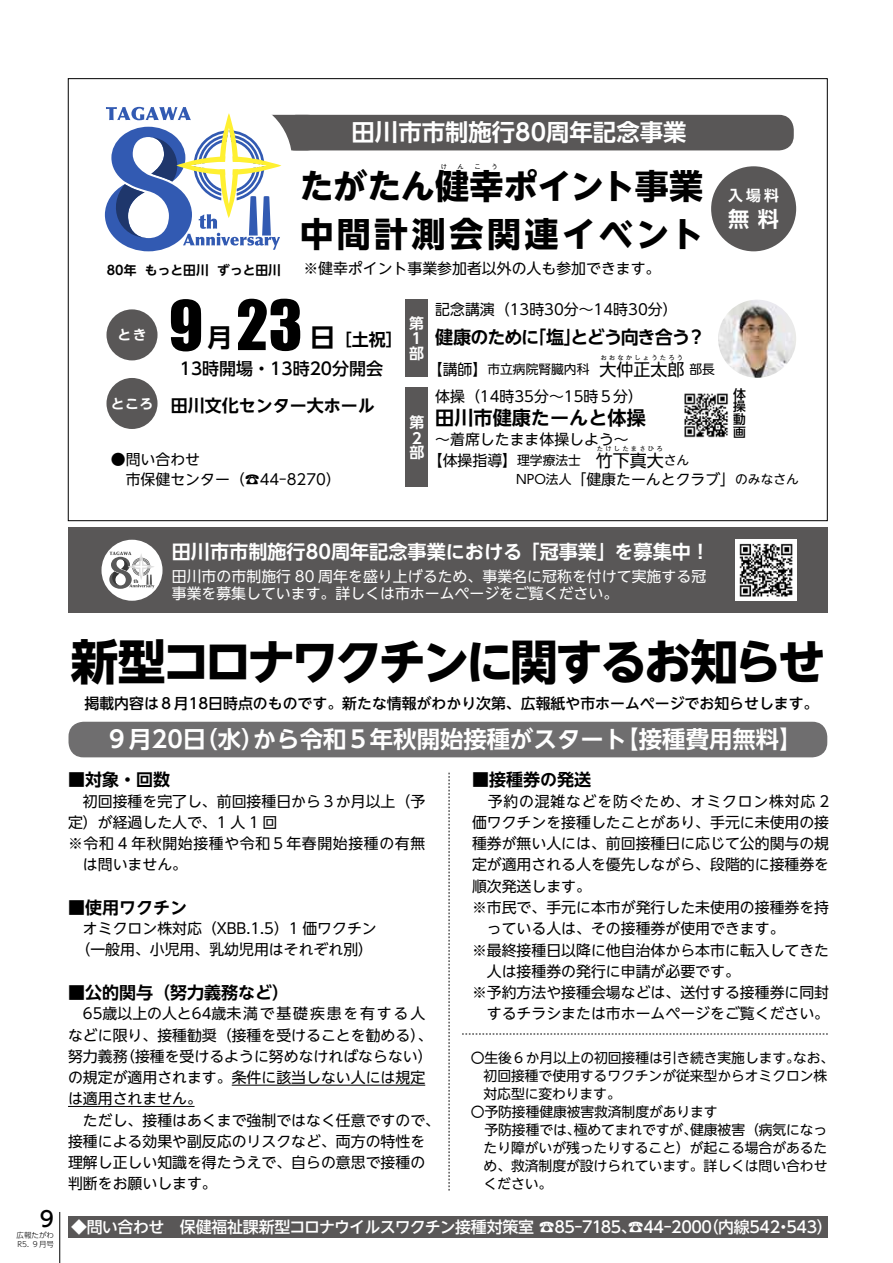
<style>
.page{position:relative;width:893px;height:1263px;background:#fff}
.page>*{position:absolute;margin:0;border:0;box-sizing:border-box;transform-origin:0 0}
.t1{font:700 47.85px "UD Shin Go NT Pro";letter-spacing:-.08em;color:#000}
.t2{font:700 34.05px "UD Shin Go NT Pro";letter-spacing:.01em;color:#000}
.t3{font:700 34.05px "UD Shin Go NT Pro";letter-spacing:.1em;color:#000}
.t4{font:700 25.5px "UD Shin Go NT Pro De";color:#000}
.t5{font:700 23.4px "UD Shin Go NT Pro De";color:#fff}
.t6{font:700 21.3px "UD Shin Go NT Pro De";color:#fff}
.t7{font:500 21.3px "UD Shin Go NT Pro";color:#000}
.t8{font:700 19.2px "UD Shin Go NT Pro De";color:#fff}
.t9{font:700 19.2px "UD Shin Go NT Pro De";color:#000}
.t10{font:700 18px "UD Shin Go NT Pro De";letter-spacing:-.05em;color:#000}
.t11{font:700 16.95px "UD Shin Go NT Pro De";color:#000}
.t12{font:500 16.95px "UD Shin Go NT Pro";color:#000}
.t13{font:16.95px "UD Shin Go NT Pro";color:#000}
.t14{font:500 15.9px "UD Shin Go NT Pro";letter-spacing:-.03em;color:#fff}
.t15{font:14.85px/21.3px "UD Shin Go NT Pro";color:#000}
.t16{font:14.85px/17px "UD Shin Go NT Pro";letter-spacing:.005em;color:#fff}
.t17{font:500 14.85px "UD Shin Go NT Pro";color:#000}
.t18{font:14.85px "UD Shin Go NT Pro";letter-spacing:.06em;color:#000}
.t19{font:14.85px "UD Shin Go NT Pro";letter-spacing:.04em;color:#000}
.t20{font:14.85px "UD Shin Go NT Pro";letter-spacing:.055em;color:#000}
.t21{font:700 14.85px "UD Shin Go NT Pro De";color:#fff}
.t22{font:13.8px/18.1px "UD Shin Go NT Pro";letter-spacing:-.01em;color:#000}
.t23{font:700 13.8px "UD Shin Go NT Pro De";color:#fff}
.t24{font:12.75px "UD Shin Go NT Pro";color:#000}
.t25{font:700 12.75px "UD Shin Go NT Pro De";color:#000}
.t26{font:500 12.75px/12.8px "UD Shin Go NT Pro";color:#000;text-align:justify}
.t27{font:300 7.5px/8.6px "UD Shin Go Pro";color:#000}
.t28{font:6.45px "UD Shin Go NT Pro";letter-spacing:.335em;color:#000}
.t29{font:700 6.45px "UD Shin Go NT Pro";color:#000}
.s1{font-size:16.95px}
</style>
<div class="page">
<div style="left:69px;top:722px;width:758px;height:35px;background:#6f6e6f;border-radius:15px"></div>
<svg style="left:449px;top:773px;width:1px;height:418px"></svg>
<svg style="left:462px;top:1034px;width:366px;height:1px"></svg>
<svg style="left:68px;top:78px;width:760px;height:443px"></svg>
<div style="left:281px;top:115px;width:513px;height:35px;background:#595757;border-radius:15px"></div>
<div style="left:241px;top:115px;width:81px;height:35px;background:#595757;border-radius:15px"></div>
<div style="left:164px;top:98px;width:128px;height:127px;background:#fff;border-radius:50%"></div>
<svg style="left:105px;top:107px;width:176px;height:144px"></svg>
<div style="left:711px;top:166px;width:85px;height:85px;background:#595757;border-radius:50%"></div>
<div style="left:106px;top:309px;width:52px;height:51px;background:#595757;border-radius:50%"></div>
<div style="left:106px;top:378px;width:52px;height:51px;background:#595757;border-radius:50%"></div>
<svg style="left:171px;top:299px;width:30px;height:52px"></svg>
<svg style="left:238px;top:299px;width:62px;height:52px"></svg>
<div style="left:405px;top:300px;width:23px;height:77px;background:#595757"></div>
<div style="left:405px;top:387px;width:23px;height:100px;background:#595757"></div>
<img style="left:718px;top:300px;width:78px;height:78px;border-radius:39px">
<img style="left:680px;top:389px;width:51px;height:51px">
<div style="left:68px;top:528px;width:760px;height:85px;background:#595757"></div>
<div style="left:101px;top:540px;width:62px;height:61px;background:#fff;border-radius:50%"></div>
<svg style="left:109px;top:552px;width:46px;height:37px"></svg>
<img style="left:735px;top:540px;width:61px;height:61px">
<div style="left:68px;top:1216px;width:759px;height:21px;background:#595757"></div>
<hr style="left:232px;top:1085px;width:193px;height:1px;background:#000">
<hr style="left:68px;top:1106px;width:127px;height:1px;background:#000">
<hr style="left:59px;top:1212px;width:1px;height:51px;background:#000">
<p class="t25" style="left:107px;top:259px;width:31px">80年</p>
<p class="t25" style="left:145px;top:259px;width:65px">もっと田川</p>
<p class="t25" style="left:217px;top:259px;width:65px">ずっと田川</p>
<h3 class="t5" style="left:352px;top:114px;width:336px">田川市市制施行80周年記念事業</h3>
<h2 class="t2" style="left:300px;top:159px;width:405px">たがたん健幸ポイント事業</h2>
<p class="t29" style="left:441px;top:161px;width:8px">け</p>
<p class="t29" style="left:458px;top:161px;width:8px">ん</p>
<p class="t29" style="left:475px;top:161px;width:8px">こ</p>
<p class="t29" style="left:491px;top:161px;width:8px">う</p>
<h2 class="t3" style="left:300px;top:206px;width:406px">中間計測会関連イベント</h2>
<p class="t15" style="left:303px;top:257px;width:359px">※健幸ポイント事業参加者以外の人も参加できます。</p>
<p class="t21" style="left:728px;top:183px;width:53px">入場料</p>
<h3 class="t6" style="left:728px;top:202px;width:53px">無料</h3>
<p class="t23" style="left:117px;top:324px;width:31px">とき</p>
<p class="t23" style="left:111px;top:392px;width:44px">ところ</p>
<h3 class="t4" style="left:310px;top:316px;width:27px">日</h3>
<h3 class="t4" style="left:207px;top:317px;width:27px">月</h3>
<p class="t12" style="left:180px;top:355px;width:205px">13時開場・13時20分開会</p>
<p class="t11" style="left:171px;top:392px;width:206px">田川文化センター大ホール</p>
<p class="t11" style="left:335px;top:326px;width:70px">［土祝[</p>
<p class="t15" style="left:111px;top:449px;width:232px;line-height:20.2px">●問い合わせ<br>　市保健センター)☎44-8270(</p>
<p class="t21" style="left:409px;top:312px;width:16px">第</p>
<p class="t21" style="left:409px;top:327px;width:10px">１</p>
<p class="t21" style="left:409px;top:341px;width:16px">部</p>
<p class="t21" style="left:409px;top:411px;width:16px">第</p>
<p class="t21" style="left:409px;top:426px;width:13px">２</p>
<p class="t21" style="left:409px;top:440px;width:16px">部</p>
<p class="t15" style="left:435px;top:298px;width:244px">記念講演（13時30分～14時30分(</p>
<p class="t10" style="left:528px;top:323px;width:179px">「塩とどう向き合う?</p>
<p class="t10" style="left:435px;top:323px;width:106px">健康のために</p>
<p class="t10" style="left:564px;top:323px;width:20px">」</p>
<p class="t15" style="left:428px;top:358px;width:61px">【講師】</p>
<p class="t24" style="left:487px;top:359px;width:104px">市立病院腎臓内科</p>
<p class="t28" style="left:600px;top:352px;width:84px">おおなかしょうたろう</p>
<p class="t13" style="left:599px;top:355px;width:87px">大仲正太郎</p>
<p class="t24" style="left:689px;top:359px;width:27px">部長</p>
<p class="t15" style="left:435px;top:385px;width:209px">体操（14時35分～15時５分(</p>
<p class="t9" style="left:435px;top:402px;width:212px">田川市健康たーんと体操</p>
<p class="t15" style="left:435px;top:428px;width:195px">～着席したまま体操しよう~</p>
<p class="t28" style="left:597px;top:443px;width:67px">たけしたまさひろ</p>
<p class="t24" style="left:647px;top:450px;width:44px"><span class="s1">大</span>さん</p>
<p class="t13" style="left:596px;top:447px;width:53px">竹下真</p>
<p class="t15" style="left:428px;top:449px;width:91px">【体操指導】</p>
<p class="t24" style="left:517px;top:450px;width:65px">理学療法士</p>
<p class="t15" style="left:571px;top:468px;width:165px">「健康たーんとクラブ」</p>
<p class="t26" style="left:733px;top:387px;width:14px">体操動画</p>
<p class="t24" style="left:735px;top:469px;width:65px">のみなさん</p>
<p class="t8" style="left:172px;top:536px;width:540px">田川市市制施行80周年記念事業における「冠事業」を募集中!</p>
<p class="t16" style="left:172px;top:567px;width:536px">田川市の市制施行 80 周年を盛り上げるため、事業名に冠称を付けて実施する冠事業を募集しています。詳しくは市ホームページをご覧ください。</p>
<h3 class="t7" style="left:40px;top:1202px;width:16px">9</h3>
<p class="t27" style="left:17px;top:1231px;width:39px">広報たがわ<br>R5. ９月号</p>
<h1 class="t1" style="left:71px;top:623px;width:756px">新型コロナワクチンに関するお知らせ</h1>
<p class="t17" style="left:84px;top:691px;width:735px">掲載内容は８月18日時点のものです。新たな情報がわかり次第、広報紙や市ホームページでお知らせします。</p>
<h3 class="t5" style="left:253px;top:720px;width:376px">から令和５年秋開始接種がスタート</h3>
<h3 class="t5" style="left:615px;top:720px;width:189px">【接種費用無料【</h3>
<h3 class="t5" style="left:105px;top:720px;width:161px">９月20 （日水）</h3>
<p class="t11" style="left:68px;top:766px;width:104px">■対象・回数</p>
<p class="t15" style="left:68px;top:790px;width:359px">　初回接種を完了し、前回接種日から３か月以上（予</p>
<p class="t15" style="left:68px;top:811px;width:211px">定）が経過した人で、1 人 1 回</p>
<p class="t19" style="left:68px;top:831px;width:359px">※令和 4 年秋開始接種や令和５年春開始接種の有無</p>
<p class="t15" style="left:83px;top:854px;width:106px">は問いません。</p>
<p class="t11" style="left:68px;top:893px;width:121px">■使用ワクチン</p>
<p class="t15" style="left:68px;top:917px;width:310px">　オミクロン株対応（XBB.1.5）1 価ワクチン　（一般用、小児用、乳幼児用はそれぞれ別(</p>
<p class="t11" style="left:68px;top:978px;width:223px">■公的関与（努力義務など(</p>
<p class="t18" style="left:68px;top:1001px;width:359px">　65歳以上の人と64歳未満で基礎疾患を有する人</p>
<p class="t15" style="left:68px;top:1024px;width:366px">などに限り、接種勧奨（接種を受けることを勧める、(</p>
<p class="t15" style="left:120px;top:1045px;width:314px">（接種を受けるように努めなければならない(</p>
<p class="t15" style="left:68px;top:1045px;width:374px">努力義務<br>の規定が適用されます。条件に該当しない人には規定は適用されません。<br>　ただし、接種はあくまで強制ではなく任意ですので、接種による効果や副反応のリスクなど、両方の特性を理解し正しい知識を得たうえで、自らの意思で接種の判断をお願いします。</p>
<p class="t11" style="left:472px;top:766px;width:121px">■接種券の発送</p>
<p class="t20" style="left:472px;top:789px;width:359px">　予約の混雑などを防ぐため、オミクロン株対応 2</p>
<p class="t15" style="left:472px;top:811px;width:359px">価ワクチンを接種したことがあり、手元に未使用の接</p>
<p class="t15" style="left:472px;top:832px;width:359px">種券が無い人には、前回接種日に応じて公的関与の規</p>
<p class="t15" style="left:472px;top:854px;width:359px">定が適用される人を優先しながら、段階的に接種券を</p>
<p class="t15" style="left:472px;top:875px;width:121px">順次発送します。</p>
<p class="t15" style="left:472px;top:896px;width:359px">※市民で、手元に本市が発行した未使用の接種券を持</p>
<p class="t15" style="left:487px;top:917px;width:299px">っている人は、その接種券が使用できます。</p>
<p class="t15" style="left:472px;top:939px;width:359px">※最終接種日以降に他自治体から本市に転入してきた</p>
<p class="t15" style="left:487px;top:960px;width:254px">人は接種券の発行に申請が必要です。</p>
<p class="t15" style="left:472px;top:981px;width:359px">※予約方法や接種会場などは、送付する接種券に同封</p>
<p class="t15" style="left:487px;top:1002px;width:344px">するチラシまたは市ホームページをご覧ください。</p>
<p class="t22" style="left:793px;top:1048px;width:43px">なお、</p>
<p class="t22" style="left:471px;top:1048px;width:331px">〇生後６か月以上の初回接種は引き続き実施します。</p>
<p class="t22" style="left:484px;top:1066px;width:345px">初回接種で使用するワクチンが従来型からオミクロン株</p>
<p class="t22" style="left:484px;top:1084px;width:139px">対応型に変わります。</p>
<p class="t22" style="left:471px;top:1102px;width:248px">〇予防接種健康被害救済制度があります</p>
<p class="t22" style="left:690px;top:1120px;width:139px">健康被害（病気になっ</p>
<p class="t22" style="left:574px;top:1120px;width:125px">極めてまれですが、</p>
<p class="t22" style="left:484px;top:1120px;width:345px;text-indent:-13px">　予防接種では、<br>たり障がいが残ったりすること）が起こる場合があるため、救済制度が設けられています。詳しくは問い合わせください。</p>
<p class="t14" style="left:71px;top:1214px;width:642px">◆問い合わせ　保健福祉課新型コロナウイルスワクチン接種対策室 ☎85-7185、☎44-2000</p>
<p class="t14" style="left:703px;top:1214px;width:132px">（内線542 543(</p>
<p class="t14" style="left:775px;top:1214px;width:17px">・</p>
</div>
